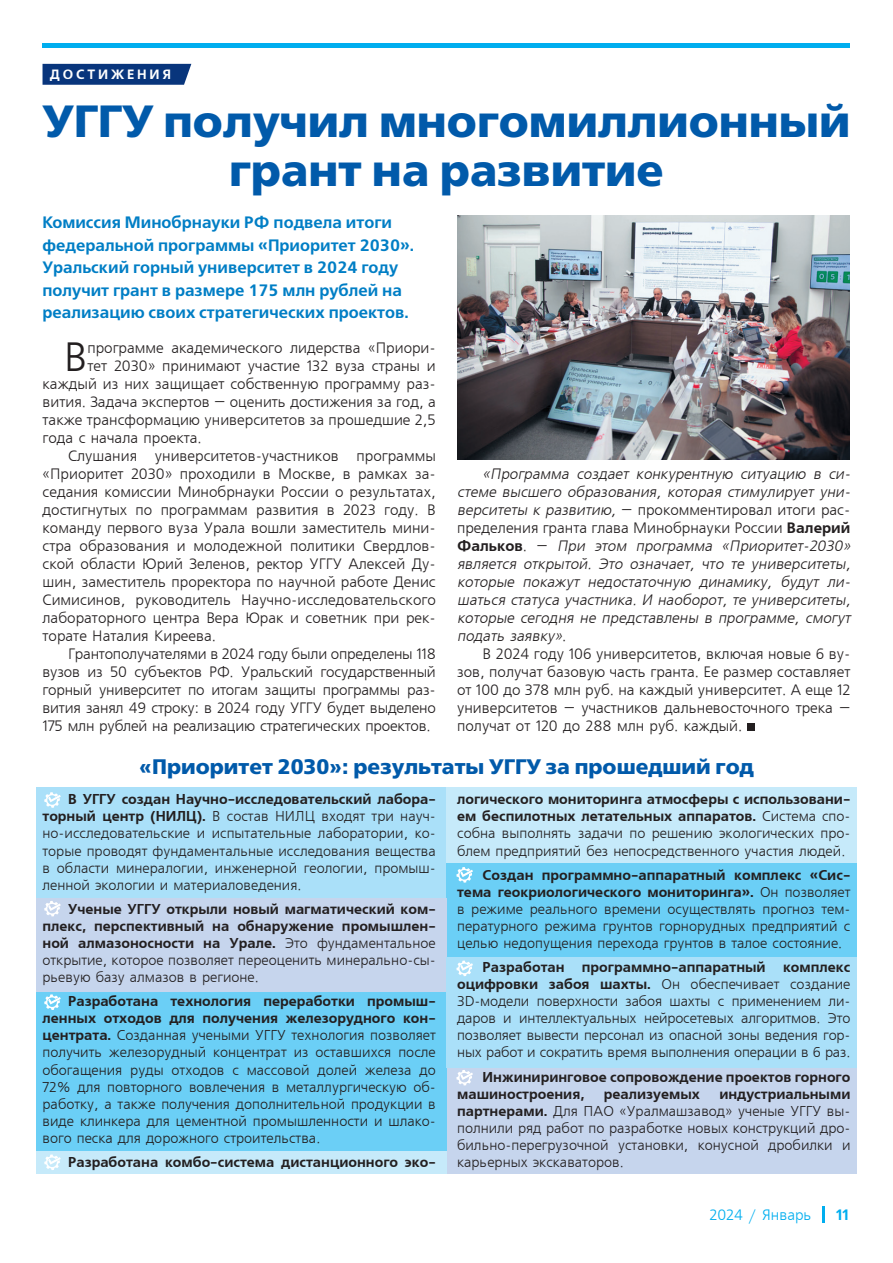
<style>
.page{position:relative;width:893px;height:1263px;background:#fff}
.page>*{position:absolute;margin:0;border:0;box-sizing:border-box;transform-origin:0 0}
.t1{font:700 45px/49.5px "Free Set";color:#015aaa;text-align:center}
.t2{font:40.65px "Free Set CTT";color:#231f20}
.t3{font:700 21px "Free Set";color:#015aaa}
.t4{font:600 16.5px/22.5px "Free Set";color:#007ec5}
.t5{font:15px/18px "Free Set CTT";color:#231f20;text-align:justify}
.t6{font:italic 15px/18px "Free Set CTT";color:#231f20}
.t7{font:15px "Free Set Cyrillic";color:#00aeef}
.t8{font:15px "Free Set Bold Cyrillic";color:#00aeef}
.t9{font:14.25px/17.1px "Free Set CTT";color:#231f20;text-align:justify}
.t10{font:14.25px/17.1px "AXP Free Set C Bold";color:#231f20;text-align:justify}
.t11{font:600 13.5px "Free Set";letter-spacing:.21em;color:#fff}
.s1{font-style:normal}
.s2{font-family:"AXP Free Set C Bold";font-style:normal}
.s3{font-family:"AXP Free Set C Bold"}
.s4{font-family:"Free Set CTT"}
</style>
<div class="page">
<svg style="left:822px;top:1206px;width:2px;height:16px"></svg>
<hr style="left:43px;top:44px;width:807px;height:4px;background:#00aeef">
<div style="left:36px;top:787px;width:410px;height:111px;background:#aae0f9"></div>
<div style="left:446px;top:863px;width:410px;height:94px;background:#6bcff6"></div>
<div style="left:446px;top:1067px;width:410px;height:107px;background:#c6d5ed"></div>
<div style="left:36px;top:992px;width:410px;height:159px;background:#6bcff6"></div>
<div style="left:36px;top:898px;width:410px;height:94px;background:#c6d5ed"></div>
<div style="left:36px;top:1151px;width:410px;height:23px;background:#c6eafa"></div>
<div style="left:446px;top:787px;width:410px;height:76px;background:#c6eafa"></div>
<div style="left:446px;top:957px;width:410px;height:110px;background:#aae0f9"></div>
<svg style="left:43px;top:64px;width:148px;height:21px;background:#103b80"></svg>
<div style="left:747px;top:723px;width:8px;height:8px;background:#231f20"></div>
<img style="left:457px;top:216px;width:392px;height:243px">
<svg style="left:44px;top:792px;width:17px;height:16px"></svg>
<svg style="left:456px;top:867px;width:17px;height:16px"></svg>
<svg style="left:456px;top:960px;width:17px;height:16px"></svg>
<svg style="left:456px;top:1070px;width:17px;height:15px"></svg>
<svg style="left:44px;top:901px;width:17px;height:15px"></svg>
<svg style="left:44px;top:994px;width:17px;height:16px"></svg>
<svg style="left:44px;top:1154px;width:17px;height:16px"></svg>
<p class="t11" style="left:50px;top:66px;width:123px">ДОСТИЖЕНИЯ</p>
<p class="t1" style="left:43px;top:96px;width:809px">УГГУ получил многомиллионный грант на развитие</p>
<p class="t4" style="left:43px;top:212px;width:373px">Комиссия Минобрнауки РФ подвела итоги федеральной программы «Приоритет 2030».<br>Уральский горный университет в 2024 году получит грант в размере 175 млн рублей на реализацию своих стратегических проектов.</p>
<p class="t2" style="left:64px;top:335px;width:25px">В</p>
<p class="t5" style="left:87px;top:339px;width:350px">программе академического лидерства «Приори-</p>
<p class="t5" style="left:87px;top:357px;width:350px">тет 2030» принимают участие 132 вуза страны и</p>
<p class="t5" style="left:43px;top:375px;width:395px">каждый из них защищает собственную программу раз-</p>
<p class="t5" style="left:43px;top:393px;width:395px">вития. Задача экспертов – оценить достижения за год, а</p>
<p class="t5" style="left:43px;top:411px;width:395px">также трансформацию университетов за прошедшие 2,5</p>
<p class="t5" style="left:43px;top:429px;width:161px">года с начала проекта.</p>
<p class="t5" style="left:43px;top:447px;width:395px;text-indent:26px">Слушания университетов-участников программы «Приоритет 2030» проходили в Москве, в рамках за&shy;седания комиссии Минобрнауки России о результатах, достигнутых по программам развития в 2023 году. В команду первого вуза Урала вошли заместитель мини&shy;стра образования и молодежной политики Свердлов&shy;ской области Юрий Зеленов, ректор УГГУ Алексей Ду&shy;шин, заместитель проректора по научной работе Денис Симисинов, руководитель Научно-исследовательского лабораторного центра Вера Юрак и советник при рек&shy;торате Наталия Киреева.</p>
<p class="t5" style="left:43px;top:645px;width:395px;text-indent:26px">Грантополучателями в 2024 году были определены 118 вузов из 50 субъектов РФ. Уральский государственный горный университет по итогам защиты программы раз&shy;вития занял 49 строку: в 2024 году УГГУ будет выделено 175 млн рублей на реализацию стратегических проектов.</p>
<p class="t6" style="left:457px;top:465px;width:398px;text-indent:26px">«Программа создает конкурентную ситуацию в си&shy;стеме высшего образования, которая стимулирует уни&shy;верситеты к развитию, <span class="s1">– прокомментировал итоги рас&shy;пределения гранта глава Минобрнауки России</span> <span class="s2">Валерий Ф а л ь ко в</span> <span class="s1">. –</span> При этом программа «Приоритет-2030» является открытой. Это означает, что те университеты, которые покажут недостаточную динамику, будут ли&shy;шаться статуса участника. И наоборот, те университеты, которые сегодня не представлены в программе, смогут подать заявку»<span class="s1">.</span></p>
<p class="t5" style="left:457px;top:645px;width:395px;text-indent:26px">В 2024 году 106 университетов, включая новые 6 ву&shy;зов, получат базовую часть гранта. Ее размер составляет от 100 до 378 млн руб. на каждый университет. А еще 12 университетов – участников дальневосточного трека – получат от 120 до 288 млн руб. каждый.</p>
<p class="t3" style="left:139px;top:754px;width:616px">«Приоритет 2030»: результаты УГГУ за прошедший год</p>
<p class="t9" style="left:43px;top:791px;width:395px;text-indent:26px"><span class="s3">В УГГУ создан Научно-исследовательский лабора&shy;торный центр (НИЛЦ).</span> В состав НИЛЦ входят три науч&shy;но-исследовательские и испытательные лаборатории, ко&shy;торые проводят фундаментальные исследования вещества в области минералогии, инженерной геологии, промыш&shy;ленной экологии и материаловедения.</p>
<p class="t10" style="left:43px;top:901px;width:395px;text-indent:26px">Ученые УГГУ открыли новый магматический ком&shy;плекс, перспективный на обнаружение промышлен&shy;ной алмазоносности на Урале. <span class="s4">Это фундаментальное открытие, которое позволяет переоценить минерально-сы&shy;рьевую базу алмазов в регионе.</span></p>
<p class="t9" style="left:43px;top:993px;width:395px;text-indent:26px"><span class="s3">Разработана технология переработки промыш&shy;ленных отходов для получения железорудного кон&shy;центрата.</span> Созданная учеными УГГУ технология позволяет получить железорудный концентрат из оставшихся после обогащения руды отходов с массовой долей железа до 72% для повторного вовлечения в металлургическую об&shy;работку, а также получения дополнительной продукции в виде клинкера для цементной промышленности и шлако&shy;вого песка для дорожного строительства.</p>
<p class="t10" style="left:68px;top:1154px;width:369px">Разработана комбо-система дистанционного эко-</p>
<p class="t9" style="left:457px;top:791px;width:395px"><span class="s3">логического мониторинга атмосферы с использовани&shy;ем беспилотных летательных аппаратов.</span> Система спо&shy;собна выполнять задачи по решению экологических про&shy;блем предприятий без непосредственного участия людей.</p>
<p class="t9" style="left:457px;top:867px;width:395px;text-indent:26px"><span class="s3">Создан программно-аппаратный комплекс «Сис&shy;тема геокриологического мониторинга».</span> Он позволяет в режиме реального времени осуществлять прогноз тем&shy;пературного режима грунтов горнорудных предприятий с целью недопущения перехода грунтов в талое состояние.</p>
<p class="t9" style="left:457px;top:959px;width:395px;text-indent:26px"><span class="s3">Разработан программно-аппаратный комплекс оцифровки забоя шахты.</span> Он обеспечивает создание 3D-модели поверхности забоя шахты с применением ли&shy;даров и интеллектуальных нейросетевых алгоритмов. Это позволяет вывести персонал из опасной зоны ведения гор&shy;ных работ и сократить время выполнения операции в 6 раз.</p>
<p class="t10" style="left:457px;top:1068px;width:395px;text-indent:26px">Инжиниринговое сопровождение проектов горного машиностроения,</p>
<p class="t9" style="left:457px;top:1086px;width:395px;text-indent:262px"><span class="s3">индустриальными партнерами.</span> Для ПАО «Уралмашзавод» ученые УГГУ вы&shy;полнили ряд работ по разработке новых конструкций дро&shy;бильно-перегрузочной установки, конусной дробилки и карьерных экскаваторов.</p>
<p class="t10" style="left:604px;top:1085px;width:98px">реализуемых</p>
<p class="t7" style="left:710px;top:1207px;width:104px">2024 / Январь</p>
<p class="t8" style="left:836px;top:1206px;width:14px">11</p>
</div>
